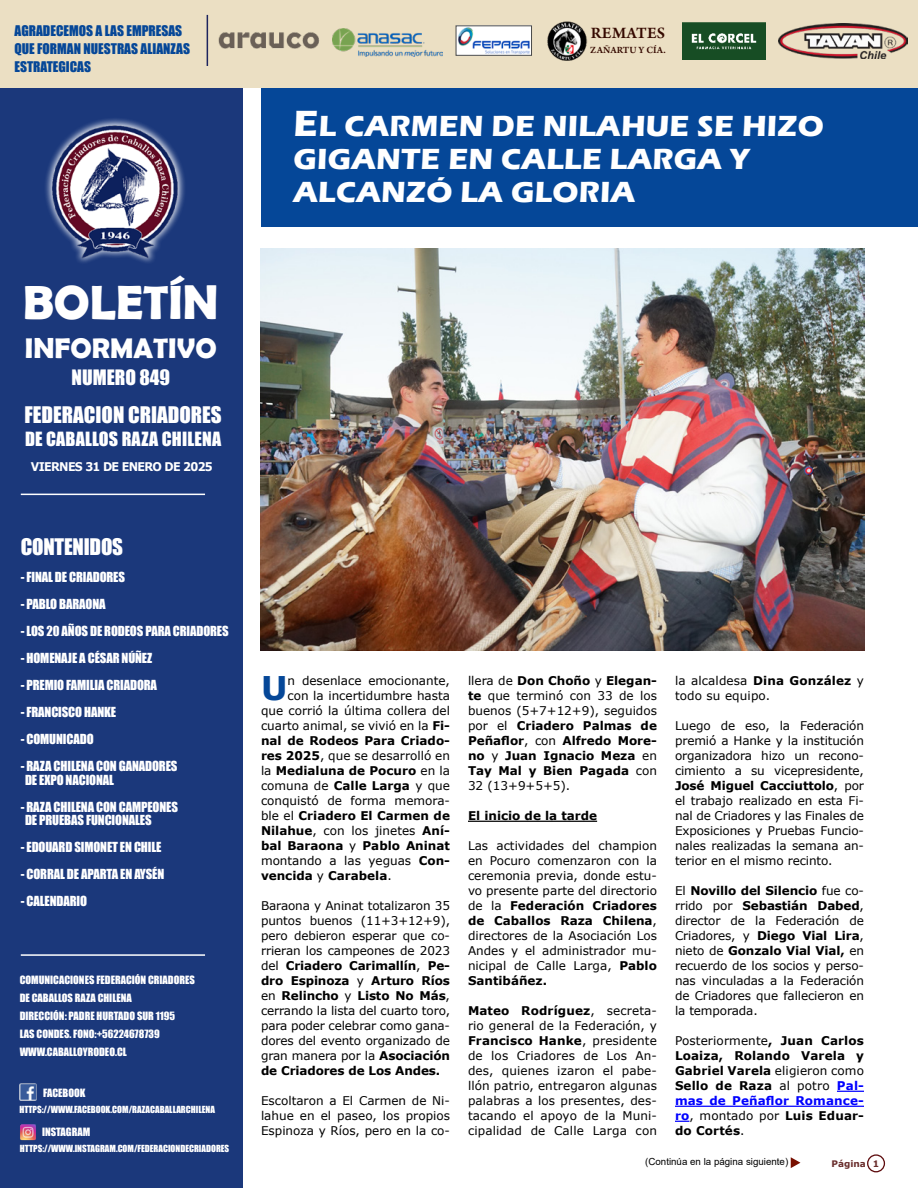
<style>
.page{position:relative;width:918px;height:1188px;background:#fff}
.page>*{position:absolute;margin:0;border:0;box-sizing:border-box;transform-origin:0 0}
.t1{font:700 48px "Berlin Sans FB Demi";color:#fff}
.t2{font:700 32.7px "Verdana";color:#054798}
.t3{font:700 30px/33px "Eras ITC";letter-spacing:.01em;color:#fff}
.t4{font:700 28.5px "Berlin Sans FB Demi";color:#fff}
.t5{font:21px "Impact";color:#fff}
.t6{font:19.5px "Impact";color:#fff}
.t7{font:18px "Impact";letter-spacing:.01em;color:#fff}
.t8{font:600 16.8px "Arno Pro";letter-spacing:.015em;color:#350900}
.t9{font:13.5px/18px "Impact";color:#054798}
.t10{font:12.75px/13.5px "Impact";letter-spacing:-.01em;color:#fff}
.t11{font:12px/15px "Verdana";color:#000;text-align:justify}
.t12{font:700 12px/15px "Verdana";color:#000;text-align:justify}
.t13{font:700 12px "Verdana";letter-spacing:-.06em;color:#fff;scale:.93 1}
.t14{font:10.5px/18px "Impact";color:#fff}
.t15{font:600 10.05px "Arno Pro";letter-spacing:.015em;color:#350900}
.t16{font:9.75px "Arial";color:#000}
.t17{font:9px "Impact";color:#fff}
.t18{font:700 9px "Verdana";color:#692d2c}
.s1{font-size:37.5px}
.s2{font-weight:700}
.s3{font-weight:400}
.s4{color:#00f}
</style>
<div class="page">
<div style="left:0;top:88px;width:243px;height:1100px;background:#1b387b"></div>
<div style="left:44px;top:117px;width:142px;height:148px;background:#fff;opacity:.87"></div>
<img style="left:44px;top:123px;width:142px;height:142px">
<div style="left:867px;top:1154px;width:18px;height:18px;border:1px solid #5d0b0d;border-radius:50%"></div>
<hr style="left:21px;top:954px;width:184px;height:2px;background:#fff">
<hr style="left:21px;top:494px;width:184px;height:1px;background:#fff">
<img style="left:19px;top:1083px;width:18px;height:18px">
<img style="left:20px;top:1124px;width:16px;height:17px">
<svg style="left:791px;top:1157px;width:9px;height:11px"></svg>
<div style="left:261px;top:88px;width:657px;height:138px;background:#054798"></div>
<div style="left:0;top:0;width:918px;height:88px;background:#ebdfc3"></div>
<hr style="left:207px;top:15px;width:1px;height:51px;background:#1d245e">
<img style="left:332px;top:28px;width:110px;height:29px">
<img style="left:458px;top:28px;width:72px;height:25px">
<img style="left:218px;top:32px;width:102px;height:17px">
<img style="left:547px;top:21px;width:41px;height:40px">
<img style="left:683px;top:22px;width:82px;height:37px">
<img style="left:779px;top:23px;width:128px;height:36px">
<hr style="left:468px;top:821px;width:129px;height:1px;background:#000">
<svg style="left:837px;top:1091px;width:27px;height:1px"></svg>
<hr style="left:675px;top:1106px;width:189px;height:1px;background:#00f">
<svg style="left:675px;top:1121px;width:14px;height:1px"></svg>
<img style="left:261px;top:249px;width:603px;height:402px">
<p class="t9" style="left:14px;top:22px;width:177px">AGRADECEMOS A LAS EMPRESAS<br>QUE FORMAN NUESTRAS ALIANZAS<br>ESTRATEGICAS</p>
<h3 class="t8" style="left:591px;top:23px;width:76px">REMATES</h3>
<p class="t15" style="left:590px;top:44px;width:77px">ZAÑARTU Y CÍA.</p>
<h1 class="t1" style="left:23px;top:275px;width:197px">BOLETÍN</h1>
<h3 class="t4" style="left:25px;top:332px;width:193px">INFORMATIVO</h3>
<h3 class="t6" style="left:72px;top:362px;width:100px">NUMERO 849</h3>
<h3 class="t5" style="left:24px;top:399px;width:199px">FEDERACION CRIADORES</h3>
<h3 class="t7" style="left:25px;top:425px;width:198px">DE CABALLOS RAZA CHILENA</h3>
<p class="t13" style="left:31px;top:458px;width:197px">VIERNES 31 DE ENERO DE 2025</p>
<h3 class="t5" style="left:21px;top:530px;width:104px">CONTENIDOS</h3>
<p class="t10" style="left:21px;top:570px;width:106px">- FINAL DE CRIADORES</p>
<p class="t10" style="left:21px;top:597px;width:86px">- PABLO BARAONA</p>
<p class="t10" style="left:21px;top:624px;width:209px">- LOS 20 AÑOS DE RODEOS PARA CRIADORES</p>
<p class="t10" style="left:21px;top:651px;width:133px">- HOMENAJE A CÉSAR NÚÑEZ</p>
<p class="t10" style="left:21px;top:678px;width:138px">- PREMIO FAMILIA CRIADORA</p>
<p class="t10" style="left:21px;top:705px;width:97px">- FRANCISCO HANKE</p>
<p class="t10" style="left:21px;top:732px;width:74px">- COMUNICADO</p>
<p class="t10" style="left:25px;top:759px;width:154px;text-indent:-4px">- RAZA CHILENA CON GANADORES<br>DE EXPO NACIONAL</p>
<p class="t10" style="left:25px;top:799px;width:154px;text-indent:-4px">- RAZA CHILENA CON CAMPEONES<br>DE PRUEBAS FUNCIONALES</p>
<p class="t10" style="left:21px;top:840px;width:142px">- EDOUARD SIMONET EN CHILE</p>
<p class="t10" style="left:21px;top:867px;width:145px">- CORRAL DE APARTA EN AYSÉN</p>
<p class="t10" style="left:21px;top:894px;width:68px">- CALENDARIO</p>
<p class="t14" style="left:20px;top:971px;width:177px">COMUNICACIONES FEDERACIÓN CRIADORES<br>DE CABALLOS RAZA CHILENA<br>DIRECCIÓN: PADRE HURTADO SUR 1195<br>LAS CONDES. FONO:+56224678739<br>WWW.CABALLOYRODEO.CL</p>
<p class="t14" style="left:43px;top:1084px;width:44px">FACEBOOK</p>
<p class="t17" style="left:19px;top:1102px;width:197px">HTTPS://WWW.FACEBOOK.COM/RAZACABALLARCHILENA</p>
<p class="t17" style="left:20px;top:1141px;width:211px">HTTPS://WWW.INSTAGRAM.COM/FEDERACIONDECRIADORES</p>
<p class="t14" style="left:42px;top:1123px;width:50px">INSTAGRAM</p>
<h3 class="t3" style="left:294px;top:110px;width:532px"><span class="s1">E</span>L CARMEN DE NILAHUE SE HIZO<br>GIGANTE EN CALLE LARGA Y<br>ALCANZÓ LA GLORIA</h3>
<h2 class="t2" style="left:261px;top:665px;width:28px">U</h2>
<p class="t11" style="left:287px;top:673px;width:164px">n desenlace emocionante,</p>
<p class="t11" style="left:287px;top:688px;width:164px">con la incertidumbre hasta</p>
<p class="t11" style="left:261px;top:703px;width:190px">que corrió la última collera del</p>
<p class="t11" style="left:261px;top:718px;width:191px">cuarto animal, se vivió en la <span class="s2">Fi-</span></p>
<p class="t12" style="left:261px;top:733px;width:190px">nal de Rodeos Para Criado-</p>
<p class="t11" style="left:261px;top:748px;width:191px"><span class="s2">res 2025</span>, que se desarrolló en</p>
<p class="t12" style="left:261px;top:763px;width:191px"><span class="s3">la</span> Medialuna de Pocuro <span class="s3">en la</span></p>
<p class="t11" style="left:261px;top:778px;width:191px">comuna de <span class="s2">Calle Larga</span> y que</p>
<p class="t11" style="left:261px;top:793px;width:191px">conquistó de forma memora-</p>
<p class="t12" style="left:261px;top:808px;width:190px"><span class="s3">ble el</span> Criadero El Carmen de</p>
<p class="t11" style="left:261px;top:823px;width:190px"><span class="s2">Nilahue</span>, con los jinetes <span class="s2">Aní-</span></p>
<p class="t12" style="left:261px;top:838px;width:191px">bal Baraona <span class="s3">y</span> Pablo Aninat</p>
<p class="t11" style="left:261px;top:853px;width:190px">montando a las yeguas <span class="s2">Con-</span></p>
<p class="t12" style="left:261px;top:868px;width:132px">vencida <span class="s3">y</span> Carabela<span class="s3">.</span></p>
<p class="t11" style="left:261px;top:898px;width:191px">Baraona y Aninat totalizaron 35 puntos buenos (11+3+12+9), pero debieron esperar que co&shy;rrieran los campeones de 2023 del <span class="s2">Criadero Carimallín</span>, <span class="s2">Pe&shy;dro Espinoza</span> y <span class="s2">Arturo Ríos </span>en <span class="s2">Relincho</span> y <span class="s2">Listo No Más</span>, cerrando la lista del cuarto toro, para poder celebrar como gana&shy;dores del evento organizado de gran manera por la <span class="s2">Asociación de Criadores de Los Andes.</span></p>
<p class="t11" style="left:261px;top:1093px;width:191px">Escoltaron a El Carmen de Ni&shy;lahue en el paseo, los propios Espinoza y Ríos, pero en la co-</p>
<p class="t12" style="left:468px;top:673px;width:191px"><span class="s3">llera de</span> Don Choño <span class="s3">y</span> Elegan&shy;te <span class="s3">que terminó con 33 de los buenos (5+7+12+9), seguidos por el</span> Criadero Palmas de Peñaflor<span class="s3">, con</span> Alfredo More&shy;no <span class="s3">y</span> Juan Ignacio Meza <span class="s3">en </span>Tay Mal y Bien Pagada <span class="s3">con 32 (13+9+5+5).</span></p>
<p class="t12" style="left:468px;top:808px;width:131px">El inicio de la tarde</p>
<p class="t11" style="left:468px;top:838px;width:191px">Las actividades del champion en Pocuro comenzaron con la ceremonia previa, donde estu&shy;vo presente parte del directorio de la <span class="s2">Federación Criadores de Caballos Raza Chilena</span>, directores de la Asociación Los Andes y el administrador mu&shy;nicipal de Calle Larga, <span class="s2">Pablo Santibáñez.</span></p>
<p class="t11" style="left:468px;top:1003px;width:191px"><span class="s2">Mateo Rodríguez</span>, secreta&shy;rio general de la Federación, y <span class="s2">Francisco Hanke</span>, presidente de los Criadores de Los An&shy;des, quienes izaron el pabe&shy;llón patrio, entregaron algunas palabras a los presentes, des&shy;tacando el apoyo de la Muni&shy;cipalidad de Calle Larga con</p>
<p class="t11" style="left:675px;top:673px;width:191px">la alcaldesa <span class="s2">Dina González</span> y todo su equipo.</p>
<p class="t11" style="left:675px;top:718px;width:191px">Luego de eso, la Federación premió a Hanke y la institución organizadora hizo un recono&shy;cimiento a su vicepresidente, <span class="s2">José Miguel Cacciuttolo</span>, por el trabajo realizado en esta Fi&shy;nal de Criadores y las Finales de Exposiciones y Pruebas Funcio&shy;nales realizadas la semana an&shy;terior en el mismo recinto.</p>
<p class="t11" style="left:675px;top:883px;width:191px">El <span class="s2">Novillo del Silencio</span> fue co&shy;rrido por <span class="s2">Sebastián Dabed</span>, director de la Federación de Criadores, y <span class="s2">Diego Vial Lira</span>, nieto de <span class="s2">Gonzalo Vial Vial,</span> en recuerdo de los socios y perso&shy;nas vinculadas a la Federación de Criadores que fallecieron en la temporada.</p>
<p class="t12" style="left:675px;top:1033px;width:191px"><span class="s3">Posteriormente</span>, Juan Carlos Loaiza, Rolando Varela y Gabriel Varela <span class="s3">eligieron como </span>Sello de Raza <span class="s3">al potro</span> <span class="s4">Pal&shy;mas de Peñaflor Romance&shy;ro</span><span class="s3">, montado por</span> Luis Eduar&shy;do Cortés<span class="s3">.</span></p>
<p class="t16" style="left:645px;top:1155px;width:145px">(Continúa en la página siguiente)</p>
<p class="t18" style="left:831px;top:1157px;width:49px">Página 1</p>
</div>
